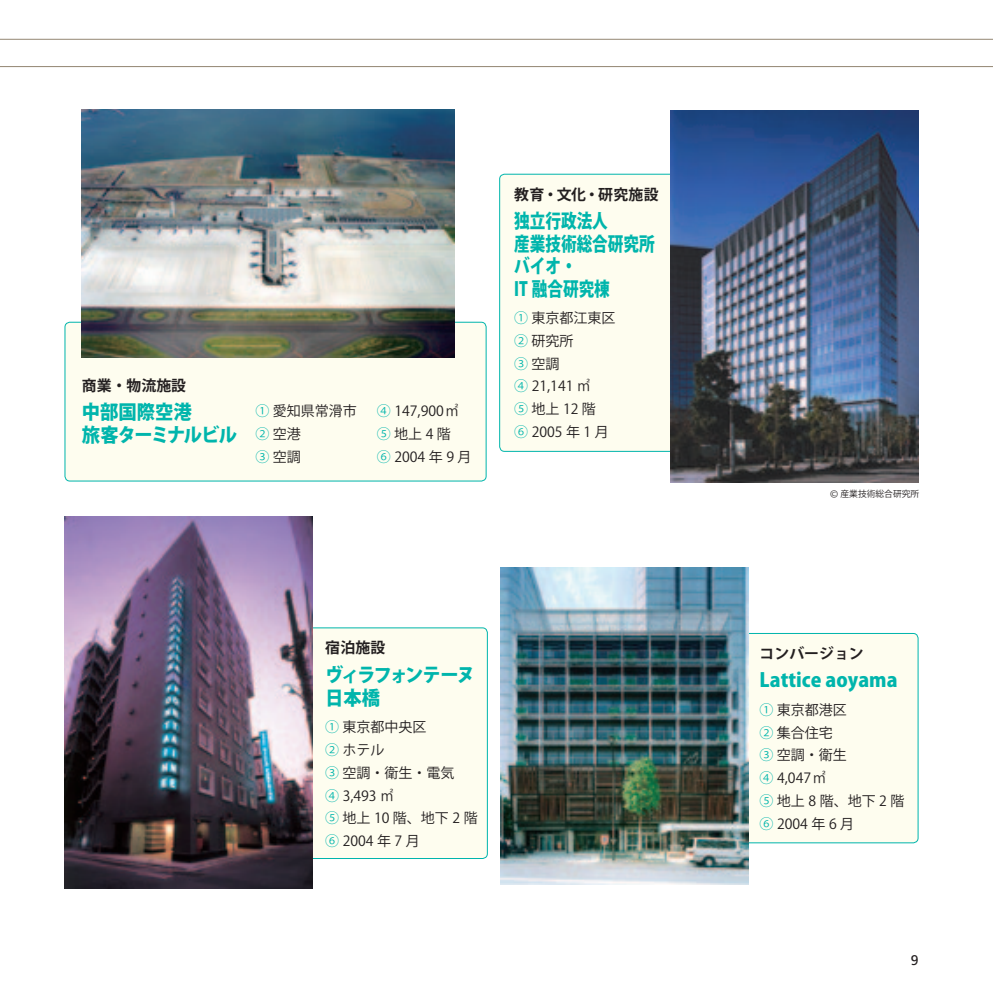
<style>
.page{position:relative;width:993px;height:993px;background:#fff}
.page>*{position:absolute;margin:0;border:0;box-sizing:border-box;transform-origin:0 0}
.t1{font:19.25px/22.4px "Koz Go Std Heavy 90 pv RKSJ H";color:#00b5ac;scale:.81 1}
.t2{font:19.25px/22.4px "Koz Go Std Heavy 90 pv RKSJ H";letter-spacing:-.04em;color:#00b5ac;scale:.95 1}
.t3{font:19.25px "Koz Go Std Heavy 90 pv RKSJ H";color:#00b5ac}
.t4{font:19.25px/22.9px "Koz Go Std Heavy 90 pv RKSJ H";letter-spacing:-.105em;color:#00b5ac;scale:.95 1}
.t5{font:14.88px "Koz Go Std Bold 90 pv RKSJ H";color:#231f20}
.t6{font:14px/22.8px "Koz Go Std Regular 90 pv RKSJ H";color:#231f20}
.t7{font:14px "Frutiger";color:#231f20}
.t8{font:8.75px "Koz Go Std Regular 90 pv RKSJ H";color:#231f20}
.s1{color:#00b5ac}
.s2{font-size:10.5px}
</style>
<div class="page">
<div style="left:244px;top:627px;width:243px;height:231px;background:#fefdef;border-radius:5px"></div>
<div style="left:243px;top:627px;width:244px;height:231px;border:1px solid #00b5ac;border-radius:5px"></div>
<img style="left:64px;top:516px;width:249px;height:372px">
<div style="left:65px;top:322px;width:421px;height:159px;background:#fefdef;border-radius:5px"></div>
<div style="left:64px;top:322px;width:422px;height:159px;border:1px solid #00b5ac;border-radius:5px"></div>
<div style="left:499px;top:174px;width:244px;height:277px;background:#fefdef;border-radius:5px"></div>
<img style="left:670px;top:110px;width:248px;height:372px">
<img style="left:82px;top:109px;width:372px;height:248px">
<hr style="left:0;top:39px;width:992px;height:1px;background:#938672">
<hr style="left:0;top:66px;width:992px;height:1px;background:#938672">
<div style="left:674px;top:633px;width:243px;height:209px;background:#fefdef;border-radius:5px"></div>
<div style="left:673px;top:632px;width:245px;height:211px;border:1px solid #00b5ac;border-radius:5px"></div>
<img style="left:500px;top:567px;width:248px;height:317px">
<p class="t5" style="left:82px;top:379px;width:106px">商業・物流施設</p>
<h1 class="t2" style="left:82px;top:403px;width:165px">中部国際空港<br>旅客ターミナルビル</h1>
<p class="t6" style="left:255px;top:401px;width:103px"><span class="s1">①</span> 愛知県常滑市<br><span class="s1">②</span> 空港<br><span class="s1">③</span> 空調</p>
<p class="t6" style="left:377px;top:401px;width:96px"><span class="s1">④</span> 147,900㎡<br><span class="s1">⑤</span> 地上4階<br><span class="s1">⑥</span>2004年9月</p>
<p class="t5" style="left:514px;top:189px;width:146px">教育・文化・研究施設</p>
<h1 class="t1" style="left:514px;top:212px;width:175px">独立行政法人<br>産業技術総合研究所バイオ・<br>IT 融合研究棟</h1>
<p class="t6" style="left:514px;top:308px;width:103px"><span class="s1">①</span> 東京都江東区<br><span class="s1">②</span> 研究所<br><span class="s1">③</span> 空調<br><span class="s1">④</span> 21,141 ㎡<br><span class="s1">⑤</span> 地上 12 階<br><span class="s1">⑥</span>2005年1月</p>
<p class="t5" style="left:325px;top:642px;width:62px">宿泊施設</p>
<h1 class="t4" style="left:325px;top:665px;width:159px">ヴィラフォンテーヌ日本橋</h1>
<p class="t6" style="left:325px;top:717px;width:154px"><span class="s1">①</span> 東京都中央区<br><span class="s1">②</span> ホテル<br><span class="s1">③</span> 空調・衛生・電気<br><span class="s1">④</span> 3,493 ㎡<br><span class="s1">⑤</span> 地上 10 階、地下 2 階<br><span class="s1">⑥</span>2004年7月</p>
<p class="t8" style="left:830px;top:490px;width:90px"><span class="s2">©</span> 産業技術総合研究所</p>
<p class="t5" style="left:759px;top:647px;width:106px">コンバージョン</p>
<h1 class="t3" style="left:759px;top:672px;width:139px">Lattice aoyama</h1>
<p class="t6" style="left:759px;top:699px;width:146px"><span class="s1">①</span> 東京都港区<br><span class="s1">②</span> 集合住宅<br><span class="s1">③</span> 空調・衛生<br><span class="s1">④</span> 4,047㎡<br><span class="s1">⑤</span> 地上 8 階、地下 2 階<br><span class="s1">⑥</span>2004年6月</p>
<p class="t7" style="left:910px;top:953px;width:9px">9</p>
</div>
